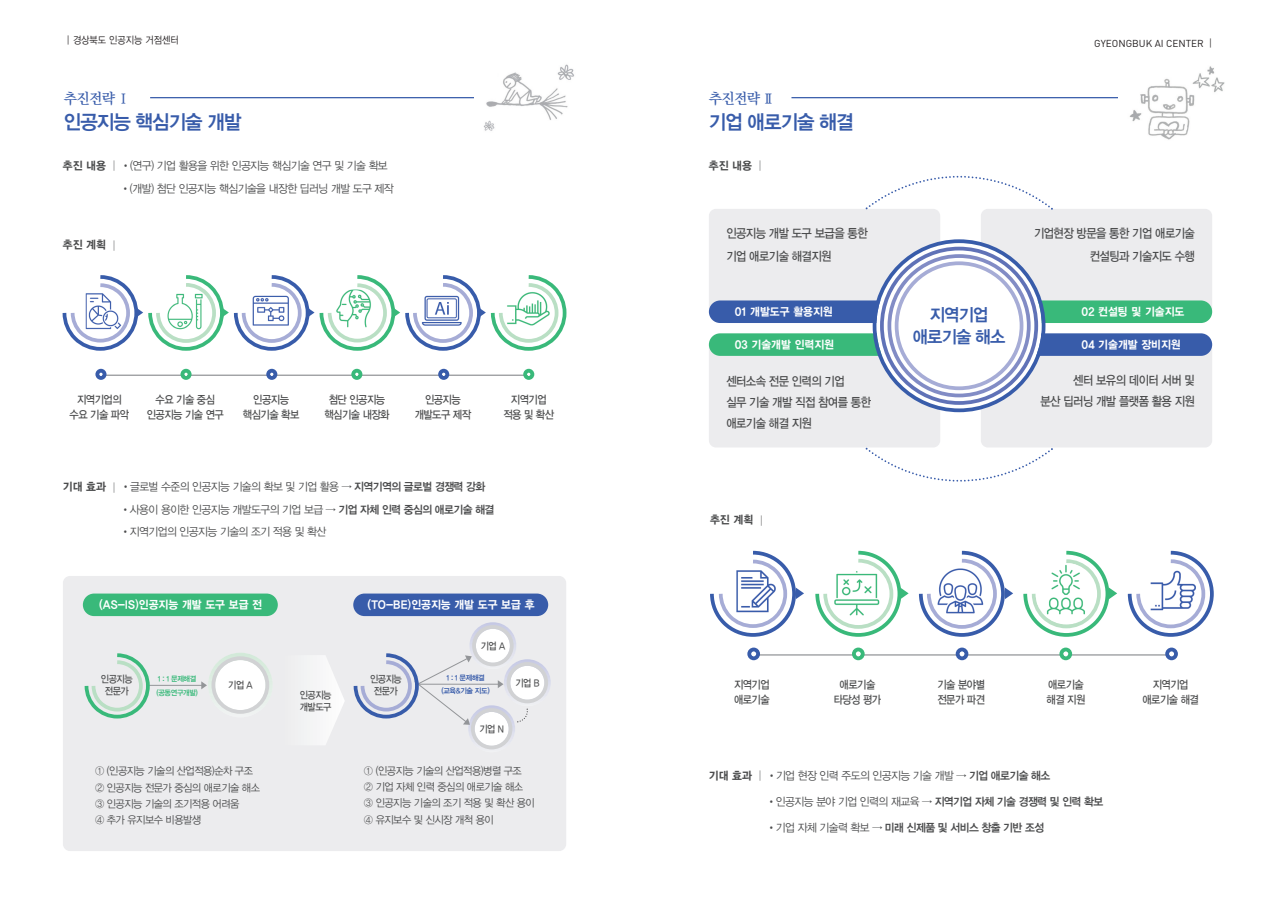
<style>
.page{position:relative;width:1276px;height:922px;background:#fff}
.page>*{position:absolute;margin:0;border:0;box-sizing:border-box;transform-origin:0 0}
.t1{font:20px "YDVYGO14";letter-spacing:-.05em;color:#385caa;scale:.95 1}
.t2{font:17.5px/22.5px "YDVYGO14";letter-spacing:-.05em;color:#385caa;text-align:center;scale:.95 1}
.t3{font:15px "YDVY Mj O14";letter-spacing:-.05em;color:#385caa;scale:.95 1}
.t4{font:12.5px/21.2px "YDVYGO13";letter-spacing:-.05em;color:#4b4c4d;text-align:right;scale:.9 1}
.t5{font:11.25px "YDVYGO12";letter-spacing:-.05em;color:#4b4c4d;scale:.95 1}
.t6{font:11.25px/15px "YDVYGO13";letter-spacing:-.05em;color:#4b4c4d;text-align:center;scale:.9 1}
.t7{font:11.25px "YDVYGO15";color:#fff;scale:.95 1}
.t8{font:11.25px "YDVYGO14";letter-spacing:-.05em;color:#4b4c4d;scale:.95 1}
.t9{font:11.25px "YDVYGO15";color:#4b4c4d;scale:.95 1}
.t10{font:10.62px/16.2px "YDVYGO12";letter-spacing:-.05em;color:#4b4c4d;scale:.95 1}
.t11{font:10px/11.2px "YDVYGO13";letter-spacing:-.05em;color:#4b4c4d;text-align:center;scale:.9 1}
.t12{font:10px "DIN";color:#231f20}
.t13{font:10px "YDVYGO12";color:#231f20;scale:.9 1}
.t14{font:7.5px/13.8px "YDVYGO14";letter-spacing:-.05em;color:#385caa;text-align:center;scale:.95 1}
.t15{font:7.5px/13.8px "YDVYGO14";letter-spacing:-.05em;color:#39b97a;scale:.95 1}
.s1{font-family:"YDVYGO15"}
.s2{font-family:"YDVYGO14"}
.s3{font-family:"YDVYGO12"}
</style>
<div class="page">
<div style="left:63px;top:576px;width:503px;height:274px;background:#ececee;border-radius:7px"></div>
<hr style="left:101px;top:374px;width:432px;height:2px;background:#939598">
<hr style="left:791px;top:97px;width:418px;height:1px;background:#385caa">
<hr style="left:150px;top:97px;width:414px;height:1px;background:#385caa">
<svg style="left:62px;top:275px;width:505px;height:76px"></svg>
<img style="left:503px;top:290px;width:50px;height:47px">
<svg style="left:95px;top:369px;width:11px;height:11px"></svg>
<svg style="left:180px;top:369px;width:11px;height:11px"></svg>
<svg style="left:266px;top:369px;width:11px;height:11px"></svg>
<svg style="left:351px;top:369px;width:11px;height:11px"></svg>
<svg style="left:438px;top:369px;width:11px;height:11px"></svg>
<svg style="left:523px;top:369px;width:11px;height:11px"></svg>
<div style="left:83px;top:593px;width:195px;height:23px;background:#39b97a;border-radius:11px"></div>
<hr style="left:148px;top:685px;width:57px;height:1px;background:#939598">
<svg style="left:208px;top:652px;width:65px;height:65px"></svg>
<div style="left:353px;top:593px;width:195px;height:23px;background:#385caa;border-radius:11px"></div>
<svg style="left:469px;top:622px;width:47px;height:47px"></svg>
<div style="left:468px;top:705px;width:47px;height:47px;background:#edeef2;border-radius:50%"></div>
<div style="left:504px;top:659px;width:47px;height:47px;background:#dbddeb;border-radius:50%"></div>
<img style="left:320px;top:656px;width:25px;height:89px">
<svg style="left:84px;top:653px;width:68px;height:66px"></svg>
<svg style="left:201px;top:656px;width:68px;height:57px"></svg>
<svg style="left:353px;top:625px;width:195px;height:124px"></svg>
<img style="left:475px;top:64px;width:99px;height:67px">
<img style="left:1118px;top:66px;width:107px;height:74px">
<hr style="left:753px;top:654px;width:419px;height:1px;background:#939598">
<svg style="left:710px;top:550px;width:94px;height:87px"></svg>
<img style="left:736px;top:564px;width:45px;height:57px">
<svg style="left:815px;top:550px;width:93px;height:87px"></svg>
<img style="left:829px;top:564px;width:57px;height:57px">
<svg style="left:918px;top:550px;width:95px;height:87px"></svg>
<img style="left:932px;top:564px;width:58px;height:57px">
<svg style="left:1023px;top:550px;width:94px;height:87px"></svg>
<img style="left:1037px;top:605px;width:45px;height:20px">
<svg style="left:1127px;top:550px;width:87px;height:87px"></svg>
<img style="left:1141px;top:564px;width:57px;height:57px">
<svg style="left:747px;top:647px;width:13px;height:13px"></svg>
<svg style="left:852px;top:647px;width:12px;height:13px"></svg>
<svg style="left:955px;top:647px;width:13px;height:13px"></svg>
<svg style="left:1059px;top:647px;width:13px;height:13px"></svg>
<svg style="left:1165px;top:647px;width:13px;height:13px"></svg>
<div style="left:981px;top:341px;width:231px;height:106px;background:#ececee;border-radius:7px"></div>
<div style="left:981px;top:333px;width:231px;height:23px;background:#385caa;border-radius:11px"></div>
<div style="left:981px;top:209px;width:231px;height:106px;background:#ececee;border-radius:7px"></div>
<div style="left:981px;top:300px;width:231px;height:23px;background:#39b97a;border-radius:11px"></div>
<div style="left:709px;top:338px;width:231px;height:109px;background:#ececee;border-radius:7px"></div>
<div style="left:709px;top:333px;width:231px;height:23px;background:#39b97a;border-radius:11px"></div>
<div style="left:709px;top:209px;width:231px;height:106px;background:#ececee;border-radius:7px"></div>
<div style="left:709px;top:300px;width:231px;height:23px;background:#385caa;border-radius:11px"></div>
<svg style="left:872px;top:239px;width:173px;height:173px"></svg>
<svg style="left:865px;top:175px;width:188px;height:36px"></svg>
<svg style="left:865px;top:446px;width:188px;height:36px"></svg>
<p class="t13" style="left:67px;top:35px;width:126px">| 경상북도 인공지능 거점센터</p>
<h3 class="t3" style="left:64px;top:90px;width:71px">추진전략Ⅰ</h3>
<h1 class="t1" style="left:64px;top:111px;width:189px">인공지능 핵심기술 개발</h1>
<p class="t5" style="left:63px;top:159px;width:343px"><span class="s1">추진 내용 |</span> •(연구) 기업 활용을 위한 인공지능 핵심기술 연구 및 기술 확보</p>
<p class="t5" style="left:121px;top:182px;width:289px">•(개발) 첨단 인공지능 핵심기술을 내장한 딥러닝 개발 도구 제작</p>
<p class="t9" style="left:63px;top:238px;width:56px">추진 계획 |</p>
<p class="t6" style="left:70px;top:392px;width:68px">지역기업의 수요 기술 파악</p>
<p class="t6" style="left:147px;top:392px;width:87px">수요 기술 중심 인공지능 기술 연구</p>
<p class="t6" style="left:243px;top:392px;width:64px">인공지능 핵심기술 확보</p>
<p class="t6" style="left:324px;top:392px;width:74px">첨단 인공지능 핵심기술 내장화</p>
<p class="t6" style="left:415px;top:392px;width:64px">인공지능 개발도구 제작</p>
<p class="t6" style="left:503px;top:392px;width:58px">지역기업 적용 및 확산</p>
<p class="t5" style="left:63px;top:480px;width:446px"><span class="s1">기대 효과 |</span> •글로벌 수준의 인공지능 기술의 확보 및 기업 활용 → <span class="s2">지역기역의 글로벌 경쟁력 강화</span></p>
<p class="t5" style="left:121px;top:502px;width:395px">•사용이 용이한 인공지능 개발도구의 기업 보급 → <span class="s2">기업 자체 인력 중심의 애로기술 해결</span></p>
<p class="t5" style="left:121px;top:525px;width:218px">•지역기업의 인공지능 기술의 조기 적용 및 확산</p>
<p class="t7" style="left:99px;top:598px;width:173px">(AS-IS)인공지능 개발 도구 보급 전</p>
<p class="t7" style="left:367px;top:598px;width:177px">(TO-BE)인공지능 개발 도구 보급 후</p>
<p class="t11" style="left:481px;top:640px;width:29px">기업 A</p>
<p class="t11" style="left:101px;top:673px;width:37px">인공지능 전문가</p>
<p class="t15" style="left:156px;top:671px;width:45px">1 : 1 문제해결 (공동연구개발)</p>
<p class="t11" style="left:228px;top:679px;width:29px">기업 A</p>
<p class="t11" style="left:300px;top:688px;width:37px;line-height:12.5px;text-align:left">인공지능 개발도구</p>
<p class="t11" style="left:370px;top:673px;width:37px">인공지능 전문가</p>
<p class="t14" style="left:441px;top:670px;width:52px">1 : 1 문제해결 (교육&amp;기술 지도)</p>
<p class="t11" style="left:515px;top:677px;width:28px">기업 B</p>
<p class="t11" style="left:479px;top:723px;width:29px">기업 N</p>
<p class="t10" style="left:95px;top:763px;width:175px">① (인공지능 기술의 산업적용)순차 구조<br>② 인공지능 전문가 중심의 애로기술 해소<br>③ 인공지능 기술의 조기적용 어려움<br>④ 추가 유지보수 비용발생</p>
<p class="t10" style="left:364px;top:762px;width:181px">① (인공지능 기술의 산업적용)병렬 구조<br>② 기업 자체 인력 중심의 애로기술 해소<br>③ 인공지능 기술의 조기 적용 및 확산 용이<br>④ 유지보수 및 신시장 개척 용이</p>
<h3 class="t3" style="left:709px;top:90px;width:71px">추진전략Ⅱ</h3>
<h1 class="t1" style="left:709px;top:111px;width:154px">기업 애로기술 해결</h1>
<p class="t9" style="left:709px;top:159px;width:56px">추진 내용 |</p>
<p class="t4" style="left:726px;top:222px;width:159px;line-height:22.5px;text-align:left">인공지능 개발 도구 보급을 통한 기업 애로기술 해결지원</p>
<p class="t7" style="left:735px;top:305px;width:105px">01 개발도구 활용지원</p>
<p class="t7" style="left:735px;top:338px;width:106px">03 기술개발 인력지원</p>
<p class="t4" style="left:726px;top:370px;width:162px;text-align:left">센터소속 전문 인력의 기업<br>실무 기술 개발 직접 참여를 통한 애로기술 해결 지원</p>
<p class="t9" style="left:710px;top:513px;width:56px">추진 계획 |</p>
<p class="t12" style="left:1094px;top:38px;width:119px">GYEONGBUK AI CENTER <span class="s3">|</span></p>
<h2 class="t2" style="left:912px;top:303px;width:99px">지역기업 애로기술 해소</h2>
<p class="t4" style="left:1034px;top:222px;width:180px;line-height:22.5px">기업현장 방문을 통한 기업 애로기술 컨설팅과 기술지도 수행</p>
<p class="t7" style="left:1081px;top:305px;width:110px">02 컨설팅 및 기술지도</p>
<p class="t7" style="left:1081px;top:338px;width:106px">04 기술개발 장비지원</p>
<p class="t4" style="left:1040px;top:369px;width:173px">센터 보유의 데이터 서버 및<br>분산 딥러닝 개발 플랫폼 활용 지원</p>
<p class="t6" style="left:734px;top:676px;width:41px;text-align:left">지역기업 애로기술</p>
<p class="t6" style="left:833px;top:676px;width:54px">애로기술 타당성 평가</p>
<p class="t6" style="left:937px;top:676px;width:54px;text-align:left">기술 분야별 전문가 파견</p>
<p class="t6" style="left:1046px;top:676px;width:45px;text-align:left">애로기술 해결 지원</p>
<p class="t6" style="left:1142px;top:676px;width:64px">지역기업 애로기술 해결</p>
<p class="t5" style="left:709px;top:768px;width:361px"><span class="s1">기대 효과 |</span> •기업 현장 인력 주도의 인공지능 기술 개발 → <span class="s2">기업 애로기술 해소</span></p>
<p class="t5" style="left:766px;top:794px;width:356px">•인공지능 분야 기업 인력의 재교육 → <span class="s2">지역기업 자체 기술 경쟁력 및 인력 확보</span></p>
<p class="t8" style="left:766px;top:821px;width:294px"><span class="s3">•기업 자체 기술력 확보 →</span> 미래 신제품 및 서비스 창출 기반 조성</p>
</div>
